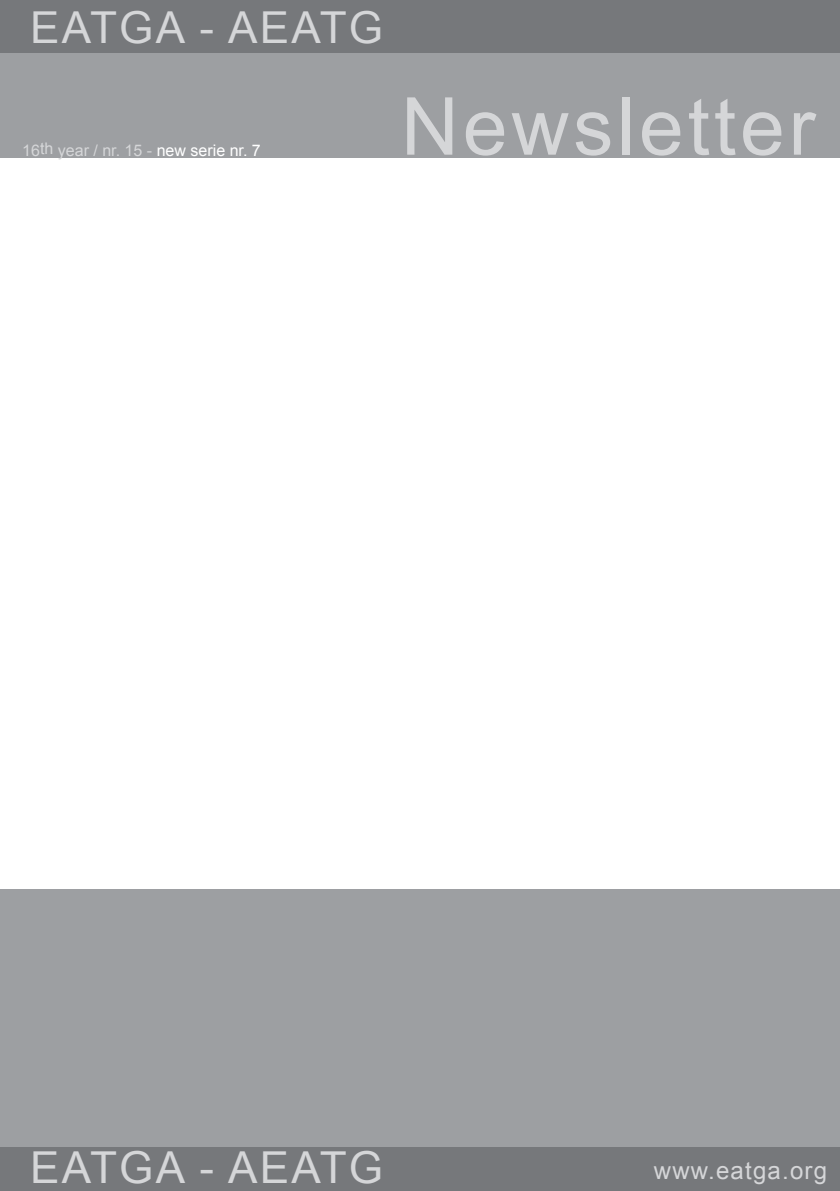
<style>
.page{position:relative;width:840px;height:1191px;background:#fff}
.page>*{position:absolute;margin:0;border:0;box-sizing:border-box;transform-origin:0 0}
.t1{font:80px "Arial";letter-spacing:.05em;color:#d5d6d8}
.t2{font:44px "Arial";letter-spacing:.05em;color:#d5d6d8}
.t3{font:24px "Arial";letter-spacing:.05em;color:#d5d6d8}
.t4{font:16px "Arial";color:#d5d6d8}
.s1{color:#fff}
</style>
<div class="page">
<div style="left:0;top:888px;width:839px;height:259px;background:#9d9fa2"></div>
<div style="left:0;top:0;width:839px;height:157px;background:#9d9fa2"></div>
<div style="left:0;top:0;width:839px;height:53px;background:#76787b"></div>
<div style="left:0;top:1147px;width:839px;height:44px;background:#76787b"></div>
<h2 class="t2" style="left:30px;top:-1px;width:354px">EATGA - AEATG</h2>
<p class="t4" style="left:22px;top:140px;width:240px">16th year / nr. 15 - <span class="s1">new serie nr. 7</span></p>
<h1 class="t1" style="left:401px;top:74px;width:415px">Newsletter</h1>
<h2 class="t2" style="left:30px;top:1139px;width:354px">EATGA - AEATG</h2>
<h3 class="t3" style="left:653px;top:1154px;width:175px">www.eatga.org</h3>
</div>
